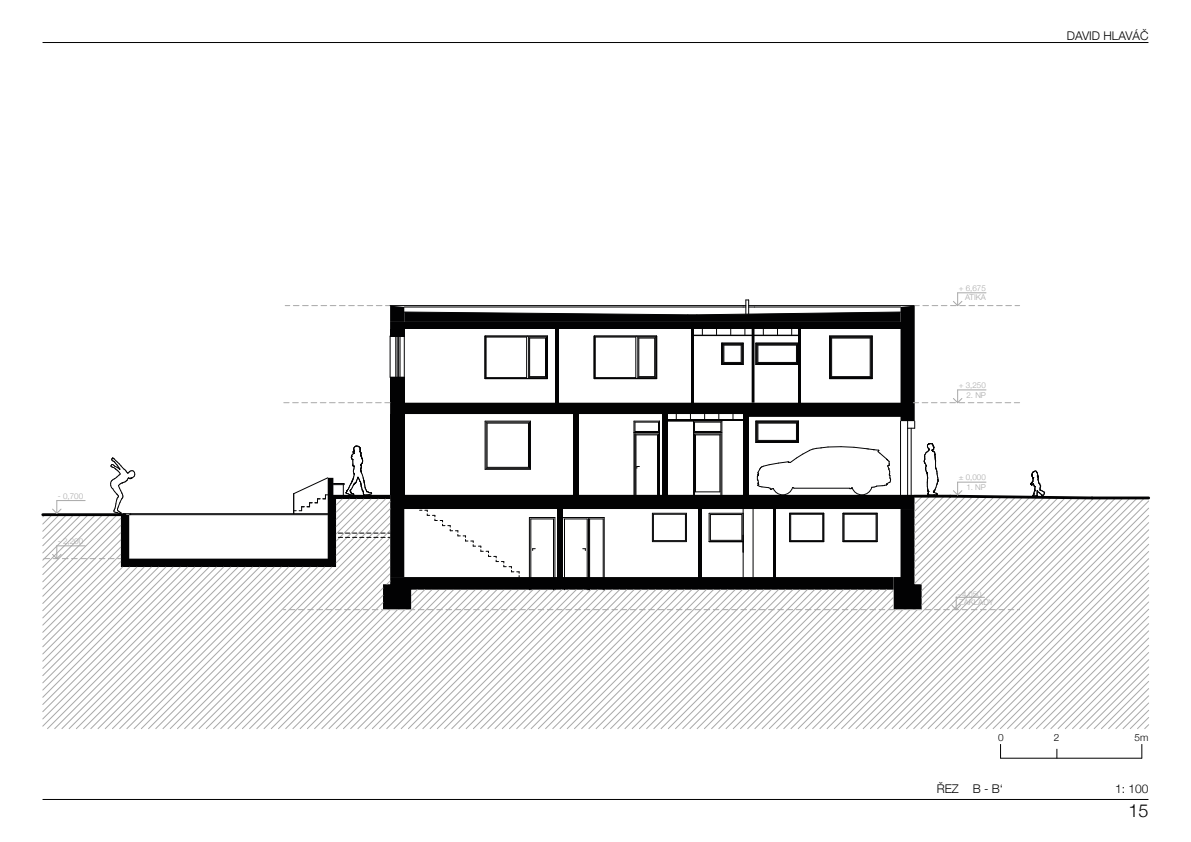
<style>
.page{position:relative;width:1191px;height:842px;background:#fff}
.page>*{position:absolute;margin:0;border:0;box-sizing:border-box;transform-origin:0 0}
.t1{font:300 18px "Helvetica Neue";color:#000}
.t2{font:300 12px "Helvetica Neue";color:#000}
.t3{font:300 10px "Helvetica Neue";color:#000}
.t4{font:300 8px "Helvetica Neue";color:#a8a8a8}
.t5{font:300 7.8px "Helvetica";color:#a8a8a8}
</style>
<div class="page">
<hr style="left:1000px;top:758px;width:142px;height:1px;background:#000">
<svg style="left:1000px;top:744px;width:1px;height:14px"></svg>
<svg style="left:1141px;top:744px;width:1px;height:14px"></svg>
<div style="left:390px;top:403px;width:524px;height:11px;background:#020203"></div>
<svg style="left:284px;top:293px;width:735px;height:110px"></svg>
<hr style="left:831px;top:338px;width:39px;height:1px;background:#020203">
<hr style="left:870px;top:338px;width:1px;height:39px;background:#020203">
<hr style="left:831px;top:376px;width:39px;height:1px;background:#020203">
<hr style="left:831px;top:338px;width:1px;height:39px;background:#020203">
<svg style="left:42px;top:414px;width:1107px;height:315px"></svg>
<hr style="left:43px;top:799px;width:1105px;height:1px;background:#000">
<hr style="left:43px;top:42px;width:1105px;height:1px;background:#000">
<p class="t4" style="left:58px;top:489px;width:27px">- 0,700</p>
<p class="t4" style="left:58px;top:535px;width:27px">- 2,200</p>
<h2 class="t2" style="left:1067px;top:26px;width:83px">DAVID HLAVÁČ</h2>
<p class="t4" style="left:958px;top:282px;width:29px">+ 6,675</p>
<p class="t4" style="left:965px;top:291px;width:22px">ATIKA</p>
<p class="t4" style="left:958px;top:379px;width:29px">+ 3,250</p>
<p class="t4" style="left:966px;top:388px;width:21px">2. NP</p>
<p class="t4" style="left:958px;top:471px;width:29px">± 0,000</p>
<p class="t4" style="left:966px;top:480px;width:21px">1. NP</p>
<p class="t5" style="left:957px;top:587px;width:26px">- 4,050</p>
<p class="t4" style="left:959px;top:595px;width:36px">ZÁKLADY</p>
<p class="t3" style="left:998px;top:729px;width:7px">0</p>
<p class="t3" style="left:1054px;top:729px;width:7px">2</p>
<p class="t3" style="left:1134px;top:729px;width:15px">5m</p>
<h2 class="t2" style="left:936px;top:779px;width:68px">ŘEZ B - B‘</h2>
<h2 class="t2" style="left:1115px;top:779px;width:35px">1: 100</h2>
<h1 class="t1" style="left:1128px;top:796px;width:22px">15</h1>
</div>
